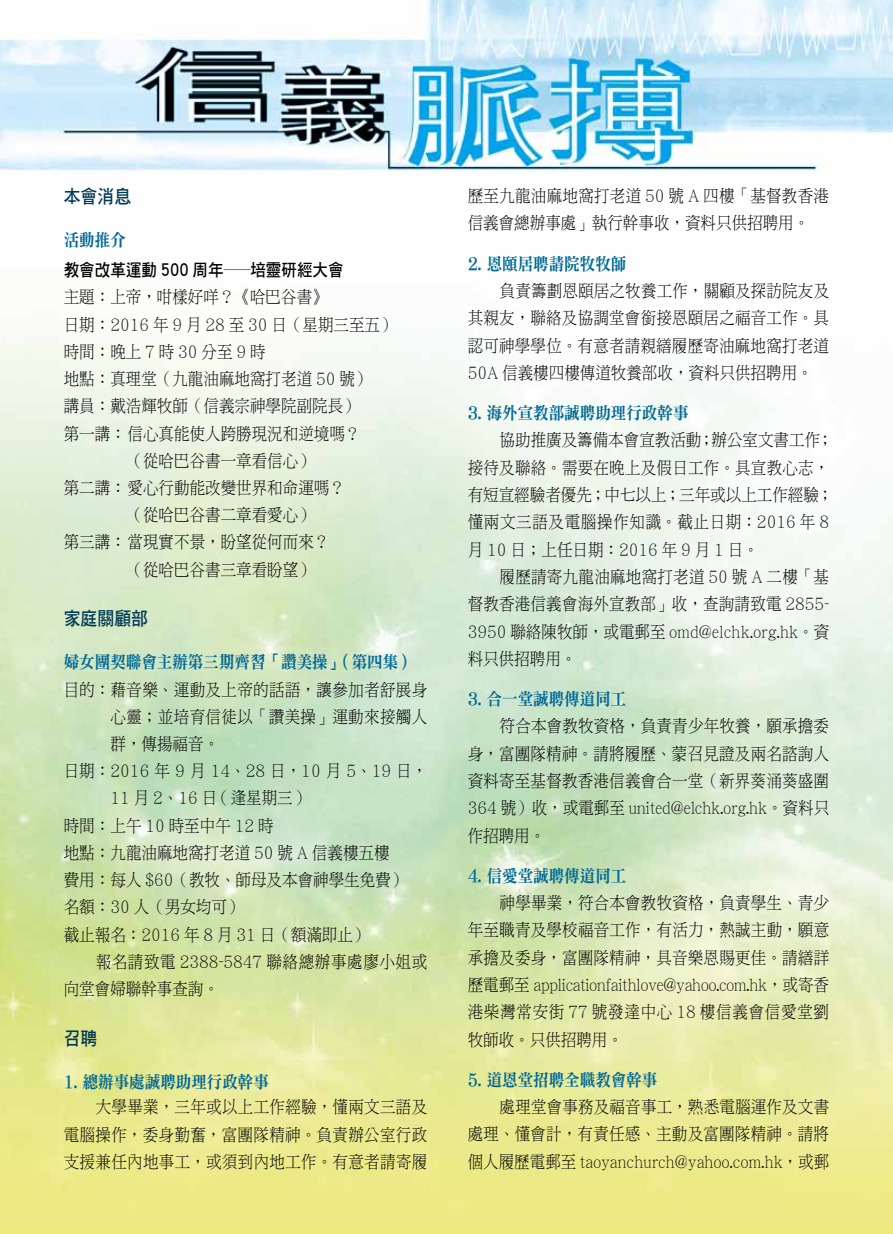
<style>
.page{position:relative;width:893px;height:1234px;background:#fff}
.page>*{position:absolute;margin:0;border:0;box-sizing:border-box;transform-origin:0 0}
.t1{font:18.75px "DF Hei HK W7";color:#003856;scale:.9 1}
.t2{font:17.25px/27.3px "DF Ming HK W3";color:#000;text-align:justify;scale:.9 1}
.t3{font:17.25px "DF Ming HK W9";color:#006896;scale:.9 1}
.t4{font:17.25px "DF Ming HK W3";letter-spacing:.025em;color:#000;scale:.9 1}
.t5{font:17.25px "DF Ming HK W3";letter-spacing:.04em;color:#000;scale:.9 1}
.t6{font:17.25px "DF Hei HK W7";color:#000;scale:.9 1}
</style>
<div class="page">
<img style="left:0;top:0;width:893px;height:173px">
<p class="t1" style="left:64px;top:186px;width:76px">本會消息</p>
<p class="t3" style="left:64px;top:231px;width:71px">活動推介</p>
<p class="t6" style="left:64px;top:261px;width:312px">教會改革運動 500 周年―培靈研經大會</p>
<p class="t2" style="left:64px;top:283px;width:295px">主題：上帝，咁樣好咩？《哈巴谷書》</p>
<p class="t2" style="left:64px;top:310px;width:370px">日期：2016 年 9 月 28 至 30 日（星期三至五）</p>
<p class="t2" style="left:64px;top:338px;width:226px">時間：晚上 7 時 30 分至 9 時</p>
<p class="t2" style="left:64px;top:365px;width:342px">地點：真理堂（九龍油麻地窩打老道 50 號）</p>
<p class="t2" style="left:64px;top:392px;width:329px">講員：戴浩輝牧師（信義宗神學院副院長）</p>
<p class="t2" style="left:64px;top:419px;width:331px">第一講：信心真能使人跨勝現況和逆境嗎？</p>
<p class="t2" style="left:128px;top:446px;width:209px">（從哈巴谷書一章看信心）</p>
<p class="t2" style="left:64px;top:474px;width:314px">第二講：愛心行動能改變世界和命運嗎？</p>
<p class="t2" style="left:128px;top:501px;width:209px">（從哈巴谷書二章看愛心）</p>
<p class="t2" style="left:64px;top:528px;width:297px">第三講：當現實不景，盼望從何而來？</p>
<p class="t2" style="left:128px;top:555px;width:209px">（從哈巴谷書三章看盼望）</p>
<p class="t1" style="left:64px;top:608px;width:95px">家庭關顧部</p>
<p class="t3" style="left:64px;top:652px;width:383px">婦女團契聯會主辦第三期齊習「讚美操」( 第四集 )</p>
<p class="t4" style="left:64px;top:680px;width:406px">目的：藉音樂、運動及上帝的話語，讓參加者舒展身</p>
<p class="t4" style="left:111px;top:707px;width:354px">心靈；並培育信徒以「讚美操」運動來接觸人</p>
<p class="t2" style="left:111px;top:729px;width:122px">群，傳揚福音。</p>
<p class="t2" style="left:64px;top:757px;width:405px">日期：2016 年 9 月 14、28 日，10 月 5、19 日，</p>
<p class="t2" style="left:111px;top:784px;width:214px">11 月 2、16 日 ( 逢星期三 )</p>
<p class="t2" style="left:64px;top:811px;width:235px">時間：上午 10 時至中午 12 時</p>
<p class="t2" style="left:64px;top:838px;width:363px">地點：九龍油麻地窩打老道 50 號 A 信義樓五樓</p>
<p class="t2" style="left:64px;top:865px;width:382px">費用：每人 $60（教牧、師母及本會神學生免費）</p>
<p class="t2" style="left:64px;top:893px;width:200px">名額：30 人（男女均可）</p>
<p class="t2" style="left:64px;top:920px;width:340px">截止報名：2016 年 8 月 31 日（額滿即止）</p>
<p class="t5" style="left:96px;top:952px;width:370px">報名請致電 2388-5847 聯絡總辦事處廖小姐或</p>
<p class="t2" style="left:64px;top:974px;width:174px">向堂會婦聯幹事查詢。</p>
<p class="t1" style="left:64px;top:1027px;width:39px">召聘</p>
<p class="t3" style="left:64px;top:1071px;width:230px">1. 總辦事處誠聘助理行政幹事</p>
<p class="t2" style="left:64px;top:1092px;width:405px;text-indent:32px">大學畢業，三年或以上工作經驗，懂兩文三語及電腦操作，委身勤奮，富團隊精神。負責辦公室行政支援兼任內地事工，或須到內地工作。有意者請寄履</p>
<p class="t2" style="left:468px;top:182px;width:403px">歷至九龍油麻地窩打老道 50 號 A 四樓「基督教香港信義會總辦事處」執行幹事收，資料只供招聘用。</p>
<p class="t3" style="left:468px;top:254px;width:178px">2. 恩頤居聘請院牧牧師</p>
<p class="t2" style="left:468px;top:277px;width:403px;text-indent:32px">負責籌劃恩頤居之牧養工作，關顧及探訪院友及其親友，聯絡及協調堂會銜接恩頤居之福音工作。具認可神學學位。有意者請親繕履歷寄油麻地窩打老道50A 信義樓四樓傳道牧養部收，資料只供招聘用。</p>
<p class="t3" style="left:468px;top:403px;width:247px">3. 海外宣教部誠聘助理行政幹事</p>
<p class="t2" style="left:468px;top:426px;width:407px;text-align:left;text-indent:32px">協助推廣及籌備本會宣教活動；辦公室文書工作；接待及聯絡。需要在晚上及假日工作。具宣教心志，有短宣經驗者優先；中七以上；三年或以上工作經驗；懂兩文三語及電腦操作知識。截止日期：2016 年 8月 10 日；上任日期：2016 年 9 月 1 日。</p>
<p class="t2" style="left:468px;top:562px;width:403px;text-indent:32px">履歷請寄九龍油麻地窩打老道 50 號 A 二樓「基督教香港信義會海外宣教部」收，查詢請致電 2855- 3950 聯絡陳牧師，或電郵至 omd@elchk.org.hk。資料只供招聘用。</p>
<p class="t3" style="left:468px;top:689px;width:178px">3. 合一堂誠聘傳道同工</p>
<p class="t2" style="left:468px;top:712px;width:403px;text-indent:32px">符合本會教牧資格，負責青少年牧養，願承擔委身，富團隊精神。請將履歷、蒙召見證及兩名諮詢人資料寄至基督教香港信義會合一堂（新界葵涌葵盛圍364 號）收，或電郵至 united@elchk.org.hk。資料只作招聘用。</p>
<p class="t3" style="left:468px;top:866px;width:178px">4. 信愛堂誠聘傳道同工</p>
<p class="t2" style="left:468px;top:888px;width:403px;text-indent:32px">神學畢業，符合本會教牧資格，負責學生、青少年至職青及學校福音工作，有活力，熱誠主動，願意承擔及委身，富團隊精神，具音樂恩賜更佳。請繕詳歷電郵至 applicationfaithlove@yahoo.com.hk，或寄香港柴灣常安街 77 號發達中心 18 樓信義會信愛堂劉牧師收。只供招聘用。</p>
<p class="t3" style="left:468px;top:1069px;width:212px">5. 道恩堂招聘全職教會幹事</p>
<p class="t2" style="left:468px;top:1092px;width:403px;text-indent:32px">處理堂會事務及福音事工，熟悉電腦運作及文書處理、懂會計，有責任感、主動及富團隊精神。請將個人履歷電郵至 taoyanchurch@yahoo.com.hk，或郵</p>
</div>
